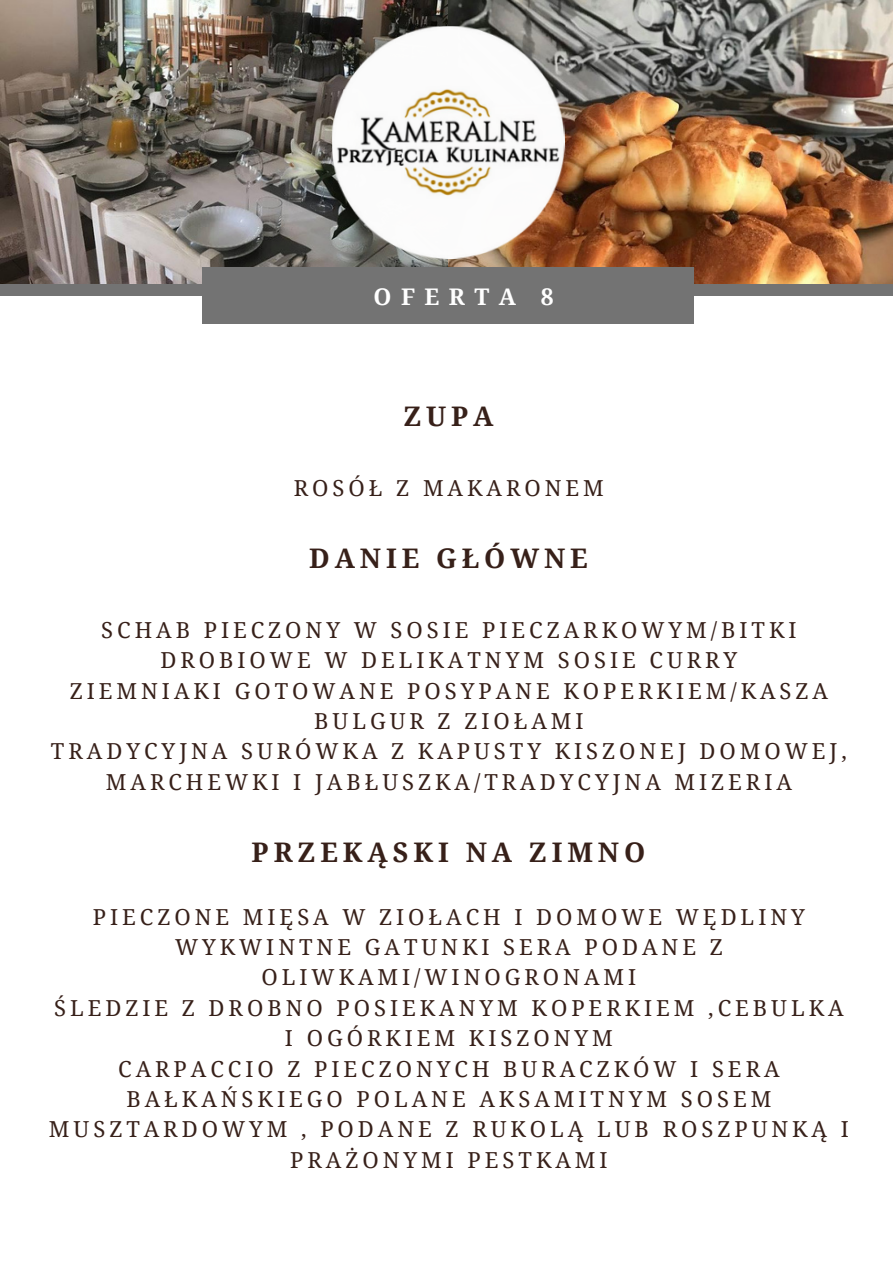
<style>
.page{position:relative;width:893px;height:1264px;background:#fff}
.page>*{position:absolute;margin:0;border:0;box-sizing:border-box;transform-origin:0 0}
.t1{font:700 27px "Noto Serif";letter-spacing:.18em;color:#372019}
.t2{font:700 22.95px "Noto Serif";letter-spacing:.41em;color:#fff}
.t3{font:22.05px/30.3px "Noto Serif";letter-spacing:.18em;color:#372019;text-align:center}
</style>
<div class="page">
<img style="left:0;top:0;width:448px;height:284px">
<img style="left:448px;top:0;width:444px;height:284px">
<div style="left:0;top:284px;width:892px;height:12px;background:#737373"></div>
<div style="left:202px;top:267px;width:492px;height:56px;background:#737373"></div>
<img style="left:329px;top:23px;width:238px;height:239px">
<p class="t2" style="left:373px;top:280px;width:181px">OFERTA 8</p>
<p class="t1" style="left:403px;top:397px;width:92px">ZUPA</p>
<p class="t3" style="left:294px;top:472px;width:311px">ROSÓŁ Z MAKARONEM</p>
<p class="t1" style="left:309px;top:539px;width:280px">DANIE GŁÓWNE</p>
<p class="t3" style="left:51px;top:614px;width:797px">SCHAB PIECZONY W SOSIE PIECZARKOWYM/BITKI DROBIOWE W DELIKATNYM SOSIE CURRY<br>ZIEMNIAKI GOTOWANE POSYPANE KOPERKIEM/KASZA BULGUR Z ZIOŁAMI<br>TRADYCYJNA SURÓWKA Z KAPUSTY KISZONEJ DOMOWEJ, MARCHEWKI I JABŁUSZKA/TRADYCYJNA MIZERIA</p>
<p class="t1" style="left:251px;top:832px;width:395px">PRZEKĄSKI NA ZIMNO</p>
<p class="t3" style="left:49px;top:901px;width:801px">PIECZONE MIĘSA W ZIOŁACH I DOMOWE WĘDLINY WYKWINTNE GATUNKI SERA PODANE Z OLIWKAMI/WINOGRONAMI<br>ŚLEDZIE Z DROBNO POSIEKANYM KOPERKIEM ,CEBULKA I OGÓRKIEM KISZONYM<br>CARPACCIO Z PIECZONYCH BURACZKÓW I SERA BAŁKAŃSKIEGO POLANE AKSAMITNYM SOSEM MUSZTARDOWYM , PODANE Z RUKOLĄ LUB ROSZPUNKĄ I PRAŻONYMI PESTKAMI</p>
</div>
